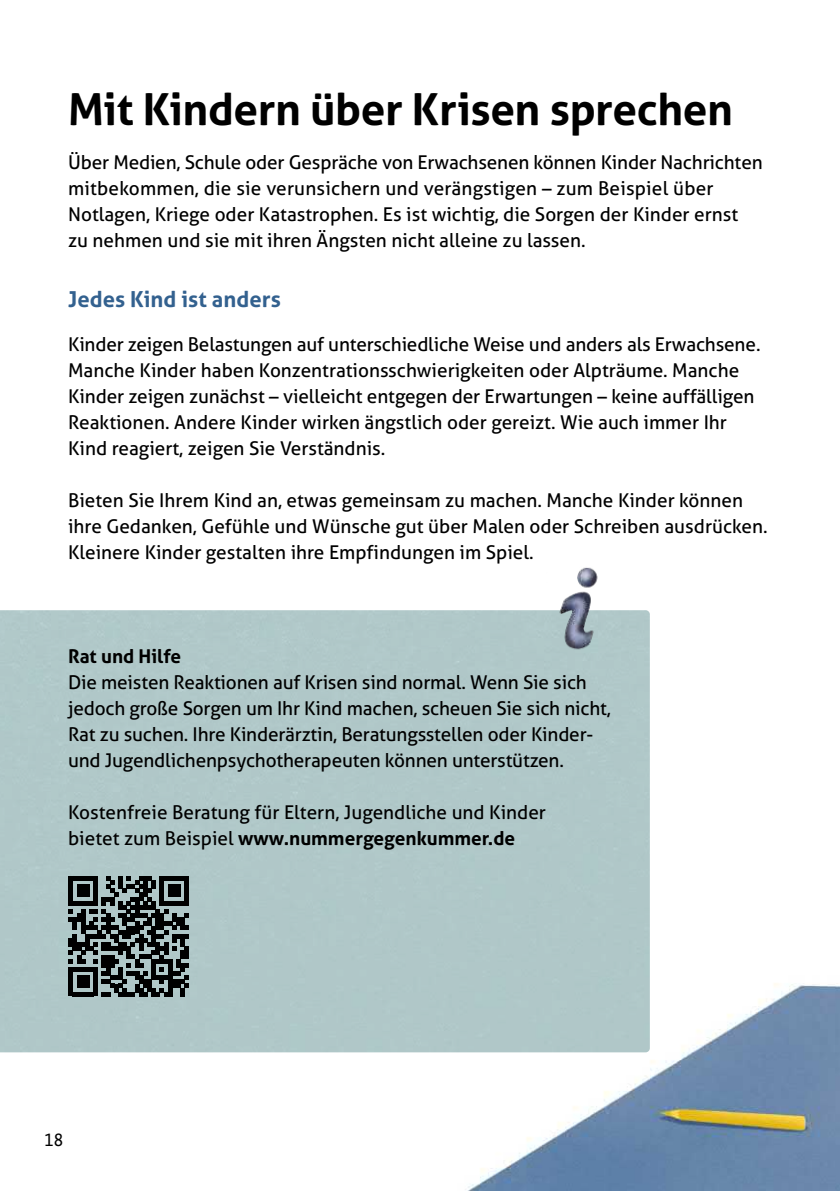
<style>
.page{position:relative;width:840px;height:1191px;background:#fff}
.page>*{position:absolute;margin:0;border:0;box-sizing:border-box;transform-origin:0 0}
.t1{font:700 44px "Aller";letter-spacing:-.01em;color:#000}
.t2{font:700 22px "Aller";letter-spacing:.005em;color:#33618f}
.t3{font:19px/26px "Aller";color:#000}
.t4{font:700 19px "Aller";color:#000}
.t5{font:19px "Bundes Sans";color:#000}
.s1{font-weight:700}
</style>
<div class="page">
<img style="left:405px;top:612px;width:434px;height:579px">
<div style="left:0;top:610px;width:649px;height:442px;background:#b0c7c8"></div>
<img style="left:546px;top:567px;width:69px;height:92px">
<svg style="left:69px;top:876px;width:120px;height:120px;background:#475151"></svg>
<h1 class="t1" style="left:68px;top:82px;width:666px">Mit Kindern über Krisen sprechen</h1>
<p class="t3" style="left:68px;top:149px;width:696px">Über Medien, Schule oder Gespräche von Erwachsenen können Kinder Nachrichten mitbekommen, die sie verunsichern und verängstigen – zum Beispiel über Notlagen, Kriege oder Katastrophen. Es ist wichtig, die Sorgen der Kinder ernst zu nehmen und sie mit ihren Ängsten nicht alleine zu lassen.</p>
<h2 class="t2" style="left:68px;top:285px;width:214px">Jedes Kind ist anders</h2>
<p class="t3" style="left:68px;top:331px;width:693px">Kinder zeigen Belastungen auf unterschiedliche Weise und anders als Erwachsene.<br>Manche Kinder haben Konzentrationsschwierigkeiten oder Alpträume. Manche Kinder zeigen zunächst – vielleicht entgegen der Erwartungen – keine auffälligen Reaktionen. Andere Kinder wirken ängstlich oder gereizt. Wie auch immer Ihr Kind reagiert, zeigen Sie Verständnis.</p>
<p class="t3" style="left:68px;top:487px;width:700px">Bieten Sie Ihrem Kind an, etwas gemeinsam zu machen. Manche Kinder können ihre Gedanken, Gefühle und Wünsche gut über Malen oder Schreiben ausdrücken.<br>Kleinere Kinder gestalten ihre Empfindungen im Spiel.</p>
<h3 class="t4" style="left:68px;top:644px;width:114px">Rat und Hilfe</h3>
<p class="t3" style="left:68px;top:669px;width:544px">Die meisten Reaktionen auf Krisen sind normal. Wenn Sie sich jedoch große Sorgen um Ihr Kind machen, scheuen Sie sich nicht, Rat zu suchen. Ihre Kinderärztin, Beratungsstellen oder Kinder&shy;und Jugendlichenpsychotherapeuten können unterstützen.</p>
<p class="t3" style="left:68px;top:799px;width:479px">Kostenfreie Beratung für Eltern, Jugendliche und Kinder bietet zum Beispiel <span class="s1">www.nummergegenkummer.de</span></p>
<p class="t5" style="left:44px;top:1127px;width:20px">18</p>
</div>
